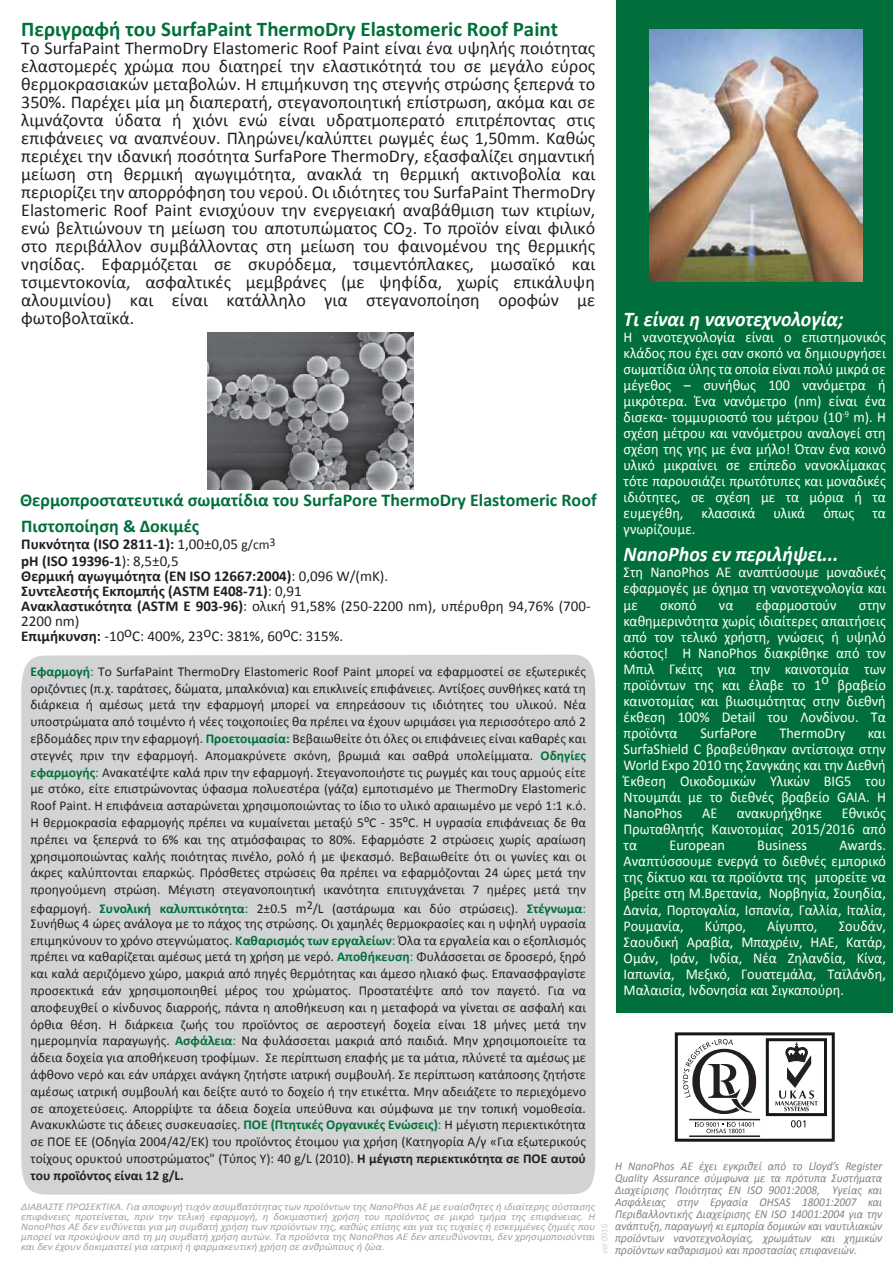
<style>
.page{position:relative;width:893px;height:1263px;background:#fff}
.page>*{position:absolute;margin:0;border:0;box-sizing:border-box;transform-origin:0 0}
.t1{font:700 21px "Calibri";color:#006f3b}
.t2{font:italic 700 21px "Calibri";color:#fff;scale:.95 1}
.t3{font:18px/18px "Calibri";color:#231f20;text-align:justify}
.t4{font:700 18px/26px "Calibri";color:#006f3b}
.t5{font:15px/16px "Calibri";color:#fff;text-align:justify;scale:.95 1}
.t6{font:700 15px/15px "Calibri";color:#231f20}
.t7{font:13.5px/16.8px "Calibri";color:#231f20;text-align:justify}
.t8{font:italic 12px/12px "Calibri";color:#808285;text-align:justify;scale:.94 1}
.t9{font:italic 10.2px/9.9px "Calibri";color:#9ea0a2;text-align:justify;scale:1.06 1}
.t10{font:9.3px "Calibri";color:#d2d0d0;scale:.91 1}
.s1{font-weight:400}
.s2{font-weight:400;font-size:13.5px}
.s3{font-weight:700;color:#006f3b}
.s4{color:#006f3b}
.s5{font-weight:700;color:#07703b}
.s6{color:#07703b}
.s7{font-weight:700}
</style>
<div class="page">
<div style="left:21px;top:655px;width:574px;height:539px;background:#d1d3d4"></div>
<div style="left:617px;top:0;width:276px;height:1012px;background:#006f3b"></div>
<svg style="left:683px;top:1039px;width:73px;height:75px"></svg>
<hr style="left:689px;top:1119px;width:71px;height:1px;background:#231f20">
<svg style="left:695px;top:1122px;width:59px;height:11px"></svg>
<hr style="left:689px;top:1135px;width:71px;height:2px;background:#231f20">
<svg style="left:775px;top:1043px;width:43px;height:68px"></svg>
<div style="left:766px;top:1038px;width:61px;height:78px;border:3px solid #131818"></div>
<div style="left:675px;top:1032px;width:160px;height:110px;border:3px solid #131818"></div>
<svg style="left:791px;top:1120px;width:14px;height:7px"></svg>
<img style="left:649px;top:30px;width:213px;height:251px">
<img style="left:207px;top:333px;width:207px;height:156px">
<h1 class="t1" style="left:21px;top:15px;width:538px">Περιγραφή του SurfaPaint ThermoDry Elastomeric Roof Paint</h1>
<p class="t3" style="left:21px;top:39px;width:576px">Το SurfaPaint ThermoDry Elastomeric Roof Paint είναι ένα υψηλής ποιότητας ελαστομερές χρώμα που διατηρεί την ελαστικότητά του σε μεγάλο εύρος θερμοκρασιακών μεταβολών. Η επιμήκυνση της στεγνής στρώσης ξεπερνά το 350%. Παρέχει μία μη διαπερατή, στεγανοποιητική επίστρωση, ακόμα και σε λιμνάζοντα ύδατα ή χιόνι ενώ είναι υδρατμοπερατό επιτρέποντας στις επιφάνειες να αναπνέουν. Πληρώνει/καλύπτει ρωγμές έως 1,50mm. Καθώς περιέχει την ιδανική ποσότητα SurfaPore ThermoDry, εξασφαλίζει σημαντική μείωση στη θερμική αγωγιμότητα, ανακλά τη θερμική ακτινοβολία και περιορίζει την απορρόφηση του νερού. Οι ιδιότητες του SurfaPaint ThermoDry Elastomeric Roof Paint ενισχύουν την ενεργειακή αναβάθμιση των κτιρίων, ενώ βελτιώνουν τη μείωση του αποτυπώματος CO<sub>2</sub>. Το προϊόν είναι φιλικό στο περιβάλλον συμβάλλοντας στη μείωση του φαινομένου της θερμικής νησίδας. Εφαρμόζεται σε σκυρόδεμα, τσιμεντόπλακες, μωσαϊκό και τσιμεντοκονία, ασφαλτικές μεμβράνες (με ψηφίδα, χωρίς επικάλυψη αλουμινίου) και είναι κατάλληλο για στεγανοποίηση οροφών με φωτοβολταϊκά.</p>
<h1 class="t2" style="left:624px;top:305px;width:233px">Τι είναι η νανοτεχνολογία;</h1>
<p class="t5" style="left:624px;top:329px;width:278px">Η νανοτεχνολογία είναι ο επιστημονικός κλάδος που έχει σαν σκοπό να δημιουργήσει σωματίδια ύλης τα οποία είναι πολύ μικρά σε μέγεθος – συνήθως 100 νανόμετρα ή μικρότερα. Ένα νανόμετρο (nm) είναι ένα δισεκα- τομμυριοστό του μέτρου (10<sup>-9</sup> m). Η σχέση μέτρου και νανόμετρου αναλογεί στη σχέση της γης με ένα μήλο! Όταν ένα κοινό υλικό μικραίνει σε επίπεδο νανοκλίμακας τότε παρουσιάζει πρωτότυπες και μοναδικές ιδιότητες, σε σχέση με τα μόρια ή τα ευμεγέθη, κλασσικά υλικά όπως τα γνωρίζουμε.</p>
<h1 class="t2" style="left:624px;top:541px;width:228px">NanoPhos εν περιλήψει...</h1>
<p class="t5" style="left:624px;top:564px;width:278px">Στη NanoPhos ΑΕ αναπτύσουμε μοναδικές εφαρμογές με όχημα τη νανοτεχνολογία και με</p>
<h2 class="t4" style="left:20px;top:487px;width:578px">Θερμοπροστατευτικά σωματίδια του SurfaPore ThermoDry Elastomeric Roof<br>Πιστοποίηση &amp; Δοκιμές</h2>
<p class="t6" style="left:21px;top:536px;width:256px;line-height:16.8px">Πυκνότητα (ISO 2811-1): <span class="s1">1,00±0,05</span> <span class="s2">g/cm</span><sup>3 </sup>pH (ISO 19396-1<span class="s1">): 8,5±0,5</span></p>
<p class="t6" style="left:21px;top:568px;width:571px">Θερμική αγωγιμότητα (EN ISO 12667:2004)<span class="s1">: 0,096 W/(mK).<br></span>Συντελεστής Εκπομπής (ASTM E408-71)<span class="s1">: 0,91<br></span>Ανακλαστικότητα (ASTM E 903-96)<span class="s1">: ολική 91,58% (250-2200 nm), υπέρυθρη 94,76% (700- 2200 nm)<br></span>Επιμήκυνση: <span class="s1">-10</span><sup>ο</sup><span class="s1">C: 400%, 23</span><sup>ο</sup><span class="s1">C: 381%, 60</span><sup>ο</sup><span class="s1">C: 315%.</span></p>
<p class="t7" style="left:30px;top:663px;width:557px"><span class="s3">Εφαρμογή</span><span class="s4">:</span> Το SurfaPaint ThermoDry Elastomeric Roof Paint μπορεί να εφαρμοστεί σε εξωτερικές οριζόντιες (π.χ. ταράτσες, δώματα, μπαλκόνια) και επικλινείς επιφάνειες. Αντίξοες συνθήκες κατά τη διάρκεια ή αμέσως μετά την εφαρμογή μπορεί να επηρεάσουν τις ιδιότητες του υλικού. Νέα υποστρώματα από τσιμέντο ή νέες τοιχοποιίες θα πρέπει να έχουν ωριμάσει για περισσότερο από 2 εβδομάδες πριν την εφαρμογή. <span class="s3">Προετοιμασία:</span> Βεβαιωθείτε ότι όλες οι επιφάνειες είναι καθαρές και στεγνές πριν την εφαρμογή. Απομακρύνετε σκόνη, βρωμιά και σαθρά υπολείμματα. <span class="s5">Οδηγίες εφαρμογής</span><span class="s6">:</span> Ανακατέψτε καλά πριν την εφαρμογή. Στεγανοποιήστε τις ρωγμές και τους αρμούς είτε με στόκο, είτε επιστρώνοντας ύφασμα πολυεστέρα (γάζα) εμποτισμένο με ThermoDry Elastomeric Roof Paint. Η επιφάνεια ασταρώνεται χρησιμοποιώντας το ίδιο το υλικό αραιωμένο με νερό 1:1 κ.ό.<br>Η θερμοκρασία εφαρμογής πρέπει να κυμαίνεται μεταξύ 5⁰C - 35⁰C. Η υγρασία επιφάνειας δε θα πρέπει να ξεπερνά το 6% και της ατμόσφαιρας το 80%. Εφαρμόστε 2 στρώσεις χωρίς αραίωση χρησιμοποιώντας καλής ποιότητας πινέλο, ρολό ή με ψεκασμό. Βεβαιωθείτε ότι οι γωνίες και οι άκρες καλύπτονται επαρκώς. Πρόσθετες στρώσεις θα πρέπει να εφαρμόζονται 24 ώρες μετά την προηγούμενη στρώση. Μέγιστη στεγανοποιητική ικανότητα επιτυγχάνεται 7 ημέρες μετά την</p>
<p class="t7" style="left:30px;top:901px;width:557px;line-height:14.5px">εφαρμογή. <span class="s3">Συνολική καλυπτικότητα</span><span class="s4">:</span> 2±0.5 m<sup>2</sup>/L (αστάρωμα και δύο στρώσεις). <span class="s3">Στέγνωμα</span><span class="s4">:<br></span>Συνήθως 4 ώρες ανάλογα με το πάχος της στρώσης. Οι χαμηλές θερμοκρασίες και η υψηλή υγρασία</p>
<p class="t7" style="left:30px;top:932px;width:557px">επιμηκύνουν το χρόνο στεγνώματος. <span class="s3">Καθαρισμός των εργαλείων</span><span class="s4">:</span> Όλα τα εργαλεία και ο εξοπλισμός πρέπει να καθαρίζεται αμέσως μετά τη χρήση με νερό. <span class="s5">Αποθήκευση</span><span class="s6">:</span> Φυλάσσεται σε δροσερό, ξηρό και καλά αεριζόμενο χώρο, μακριά από πηγές θερμότητας και άμεσο ηλιακό φως. Επανασφραγίστε προσεκτικά εάν χρησιμοποιηθεί μέρος του χρώματος. Προστατέψτε από τον παγετό. Για να αποφευχθεί ο κίνδυνος διαρροής, πάντα η αποθήκευση και η μεταφορά να γίνεται σε ασφαλή και όρθια θέση. Η διάρκεια ζωής του προϊόντος σε αεροστεγή δοχεία είναι 18 μήνες μετά την ημερομηνία παραγωγής. <span class="s5">Ασφάλεια</span><span class="s6">:</span> Να φυλάσσεται μακριά από παιδιά. Μην χρησιμοποιείτε τα άδεια δοχεία για αποθήκευση τροφίμων. Σε περίπτωση επαφής με τα μάτια, πλύνετέ τα αμέσως με άφθονο νερό και εάν υπάρχει ανάγκη ζητήστε ιατρική συμβουλή. Σε περίπτωση κατάποσης ζητήστε αμέσως ιατρική συμβουλή και δείξτε αυτό το δοχείο ή την ετικέττα. Μην αδειάζετε το περιεχόμενο σε αποχετεύσεις. Απορρίψτε τα άδεια δοχεία υπεύθυνα και σύμφωνα με την τοπική νομοθεσία.<br>Ανακυκλώστε τις άδειες συσκευασίες. <span class="s5">ΠΟΕ (Πτητικές Οργανικές Ενώσεις)</span><span class="s6">:</span> Η μέγιστη περιεκτικότητα σε ΠΟΕ ΕΕ (Οδηγία 2004/42/ΕΚ) του προϊόντος έτοιμου για χρήση (Κατηγορία Α/γ «Για εξωτερικούς τοίχους ορυκτού υποστρώματος" (Τύπος Υ): 40 g/L (2010). <span class="s7">Η μέγιστη περιεκτικότητα σε ΠΟΕ αυτού του προϊόντος είναι 12 g/L.</span></p>
<p class="t5" style="left:660px;top:596px;width:40px">σκοπό</p>
<p class="t5" style="left:719px;top:596px;width:17px">να</p>
<p class="t5" style="left:756px;top:596px;width:87px">εφαρμοστούν</p>
<p class="t5" style="left:624px;top:596px;width:278px;text-indent:235px">στην καθημερινότητα χωρίς ιδιαίτερες απαιτήσεις από τον τελικό χρήστη, γνώσεις ή υψηλό κόστος! Η NanoPhos διακρίθηκε από τον Μπιλ Γκέιτς για την καινοτομία των προϊόντων της και έλαβε το 1ο βραβείο καινοτομίας και βιωσιμότητας στην διεθνή έκθεση 100% Detail του Λονδίνου. Τα προϊόντα</p>
<p class="t5" style="left:700px;top:725px;width:61px">SurfaPore</p>
<p class="t5" style="left:779px;top:725px;width:71px">ThermoDry</p>
<p class="t5" style="left:624px;top:725px;width:278px;text-indent:244px">και SurfaShield C βραβεύθηκαν αντίστοιχα στην World Expo 2010 της Σανγκάης και την Διεθνή Έκθεση Οικοδομικών Υλικών BIG5 του Ντουμπάι με το διεθνές βραβείο GAIA. Η NanoPhos</p>
<p class="t5" style="left:624px;top:805px;width:278px;text-indent:218px">Εθνικός Πρωταθλητής Καινοτομίας 2015/2016 από τα</p>
<p class="t5" style="left:702px;top:805px;width:18px">AE</p>
<p class="t5" style="left:737px;top:805px;width:91px">ανακυρήχθηκε</p>
<p class="t5" style="left:624px;top:837px;width:278px;text-indent:216px">Awards.<br>Αναπτύσσουμε ενεργά το διεθνές εμπορικό της δίκτυο και τα προϊόντα της μπορείτε να βρείτε στη Μ.Βρετανία, Νορβηγία, Σουηδία, Δανία, Πορτογαλία, Ισπανία, Γαλλία, Ιταλία, Ρουμανία,</p>
<p class="t5" style="left:669px;top:837px;width:60px">European</p>
<p class="t5" style="left:757px;top:837px;width:54px">Business</p>
<p class="t5" style="left:624px;top:917px;width:278px;text-indent:215px">Σουδάν, Σαουδική Αραβία, Μπαχρέιν, ΗΑΕ, Κατάρ, Ομάν, Ιράν, Ινδία, Νέα Ζηλανδία, Κίνα, Ιαπωνία, Μεξικό, Γουατεμάλα, Ταϊλάνδη, Μαλαισία, Ινδονησία και Σιγκαπούρη.</p>
<p class="t5" style="left:705px;top:917px;width:45px">Κύπρο,</p>
<p class="t5" style="left:767px;top:917px;width:54px">Αίγυπτο,</p>
<p class="t8" style="left:615px;top:1159px;width:286px">Η NanoPhos ΑΕ έχει εγκριθεί από το Lloyd’s Register Quality Assurance σύμφωνα με τα πρότυπα Συστήματα Διαχείρισης Ποιότητας EN ISO 9001:2008, Υγείας και Ασφάλειας στην Εργασία OHSAS 18001:2007 και Περιβαλλοντικής Διαχείρισης EN ISO 14001:2004 για την ανάπτυξη, παραγωγή κι εμπορία δομικών και ναυτιλιακών προϊόντων νανοτεχνολογίας, χρωμάτων και χημικών προϊόντων καθαρισμού και προστασίας επιφανειών.</p>
<p class="t9" style="left:21px;top:1201px;width:543px">ΔΙΑΒΑΣΤΕ ΠΡΟΣΕΚΤΙΚΑ. Για αποφυγή τυχόν ασυμβατότητας των προϊόντων της NanoPhos AE με ευαίσθητες ή ιδιαίτερης σύστασης επιφάνειες προτείνεται, πριν την τελική εφαρμογή, η δοκιμαστική χρήση του προϊόντος σε μικρό τμήμα της επιφάνειας. Η NanoPhos AE δεν ευθύνεται για μη συμβατή χρήση των προϊόντων της, καθώς επίσης και για τις τυχαίες ή εσκεμμένες ζημιές που μπορεί να προκύψουν από τη μη συμβατή χρήση αυτών. Τα προϊόντα της NanoPhos ΑΕ δεν απευθύνονται, δεν χρησιμοποιούνται και δεν έχουν δοκιμαστεί για ιατρική ή φαρμακευτική χρήση σε ανθρώπους ή ζώα.</p>
<p class="t10" style="left:599px;top:1254px;width:35px;rotate:-90deg">ver 0916</p>
</div>
